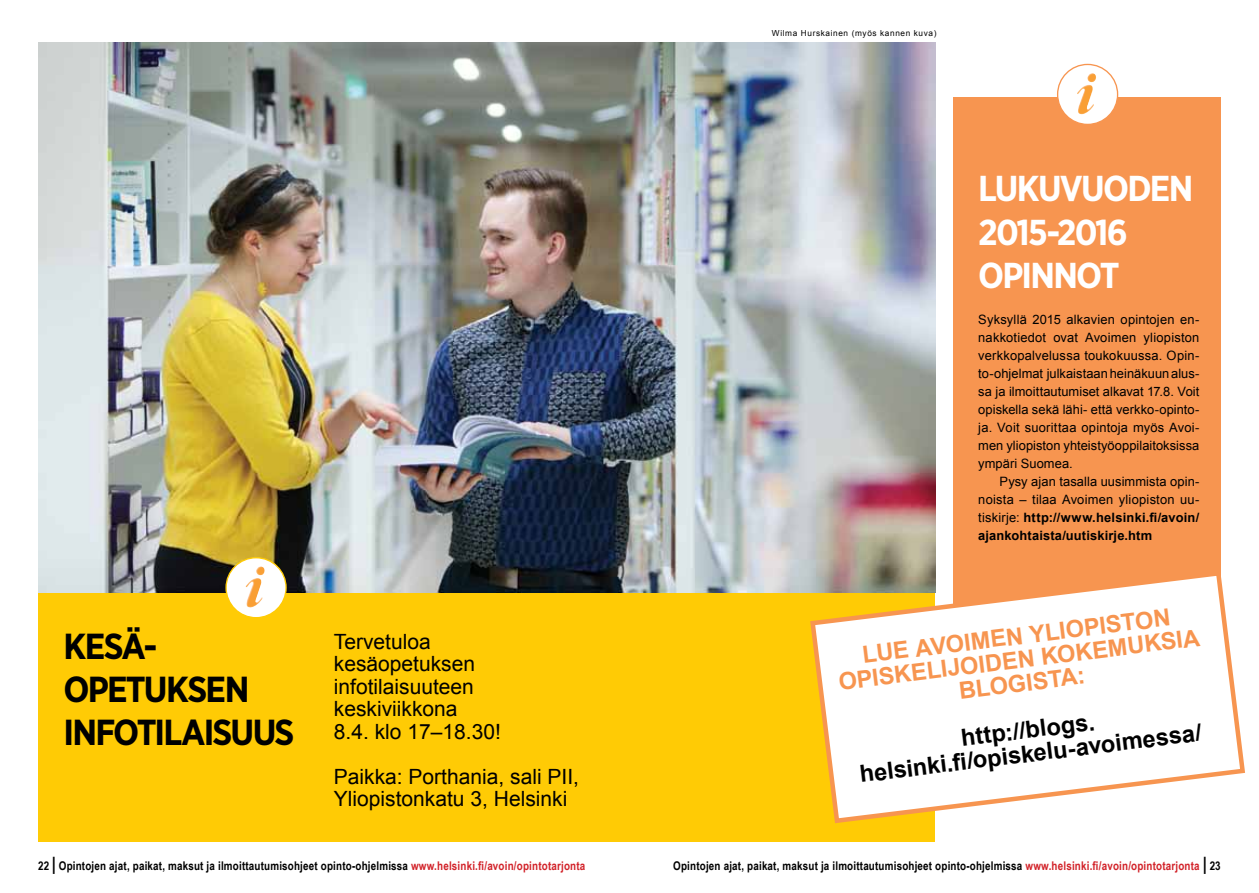
<style>
.page{position:relative;width:1259px;height:893px;background:#fff}
.page>*{position:absolute;margin:0;border:0;box-sizing:border-box;transform-origin:0 0}
.t1{font:700 36.15px/43.2px "Gotham Narrow";letter-spacing:-.05em;color:#000}
.t2{font:700 36px/43.5px "Gotham Narrow";letter-spacing:-.05em;color:#fff}
.t3{font:700 23.55px/23.5px "Arial";color:#f79550;text-align:center}
.t4{font:700 23.55px/23.5px "Arial";color:#000;text-align:center}
.t5{font:21px/22.5px "Arial";color:#000}
.t6{font:12.9px/18px "Arial";letter-spacing:.005em;color:#000;text-align:justify}
.t7{font:700 12px "Arial Narrow";letter-spacing:.015em;color:#000}
.t8{font:8.25px "Arial";letter-spacing:.075em;color:#000}
.s1{font-weight:700}
.s2{font-size:18px}
.s3{color:#d2232a}
</style>
<div class="page">
<div style="left:953px;top:97px;width:267px;height:549px;background:#f79550"></div>
<div style="left:38px;top:592px;width:897px;height:250px;background:#ffcb05"></div>
<hr style="left:935px;top:43px;width:1px;height:532px;background:#000">
<img style="left:39px;top:43px;width:896px;height:549px">
<div style="left:226px;top:558px;width:60px;height:60px;background:#fff;border-radius:50%"></div>
<div style="left:225px;top:557px;width:62px;height:61px;border:1px solid #ffcb05;border-radius:50%"></div>
<img style="left:246px;top:566px;width:19px;height:42px">
<div style="left:1057px;top:64px;width:60px;height:60px;background:#fff;border-radius:50%"></div>
<div style="left:1057px;top:64px;width:61px;height:61px;border:1px solid #f79550;border-radius:50%"></div>
<img style="left:1077px;top:73px;width:19px;height:41px">
<svg style="left:807px;top:568px;width:438px;height:256px"></svg>
<h1 class="t1" style="left:63px;top:624px;width:232px">KESÄ-<br>OPETUKSEN<br>INFOTILAISUUS</h1>
<h3 class="t5" style="left:334px;top:630px;width:168px">Tervetuloa kesäopetuksen infotilaisuuteen keskiviikkona<br>8.4. klo 17–18.30!</h3>
<h3 class="t5" style="left:334px;top:765px;width:247px">Paikka: Porthania, sali PII,<br>Yliopistonkatu 3, Helsinki</h3>
<p class="t8" style="left:772px;top:27px;width:166px">Wilma Hurskainen (myös kannen kuva)</p>
<h2 class="t2" style="left:978px;top:166px;width:217px">LUKUVUODEN<br>2015-2016<br>OPINNOT</h2>
<p class="t6" style="left:978px;top:311px;width:223px">Syksyllä 2015 alkavien opintojen en&shy;nakkotiedot ovat Avoimen yliopiston verkkopalvelussa toukokuussa. Opin&shy;to-ohjelmat julkaistaan heinäkuun alus&shy;sa ja ilmoittautumiset alkavat 17.8. Voit opiskella sekä lähi- että verkko-opinto&shy;ja. Voit suorittaa opintoja myös Avoi&shy;men yliopiston yhteistyöoppilaitoksissa ympäri Suomea.</p>
<p class="t6" style="left:978px;top:473px;width:223px;text-indent:21px">Pysy ajan tasalla uusimmista opin&shy;noista – tilaa Avoimen yliopiston uu&shy;tiskirje: <span class="s1">http://www.helsinki.fi/avoin/ ajankohtaista/uutiskirje.htm</span></p>
<h3 class="t3" style="left:834px;top:647px;width:365px;rotate:-7deg">LUE AVOIMEN YLIOPISTON<br>OPISKELIJOIDEN KOKEMUKSIA<br>BLOGISTA:</h3>
<h3 class="t4" style="left:855px;top:740px;width:346px;rotate:-7deg">http://blogs.<br>helsinki.fi /opiskelu-avoimessa/</h3>
<p class="t7" style="left:38px;top:857px;width:548px">22 <span class="s2">|</span> Opintojen ajat, paikat, maksut ja ilmoittautumisohjeet opinto-ohjelmissa <span class="s3">www.helsinki.fi/avoin/opintotarjonta</span></p>
<p class="t7" style="left:673px;top:857px;width:549px">Opintojen ajat, paikat, maksut ja ilmoittautumisohjeet opinto-ohjelmissa <span class="s3">www.helsinki.fi/avoin/opintotarjonta</span> <span class="s2">|</span> 23</p>
</div>
